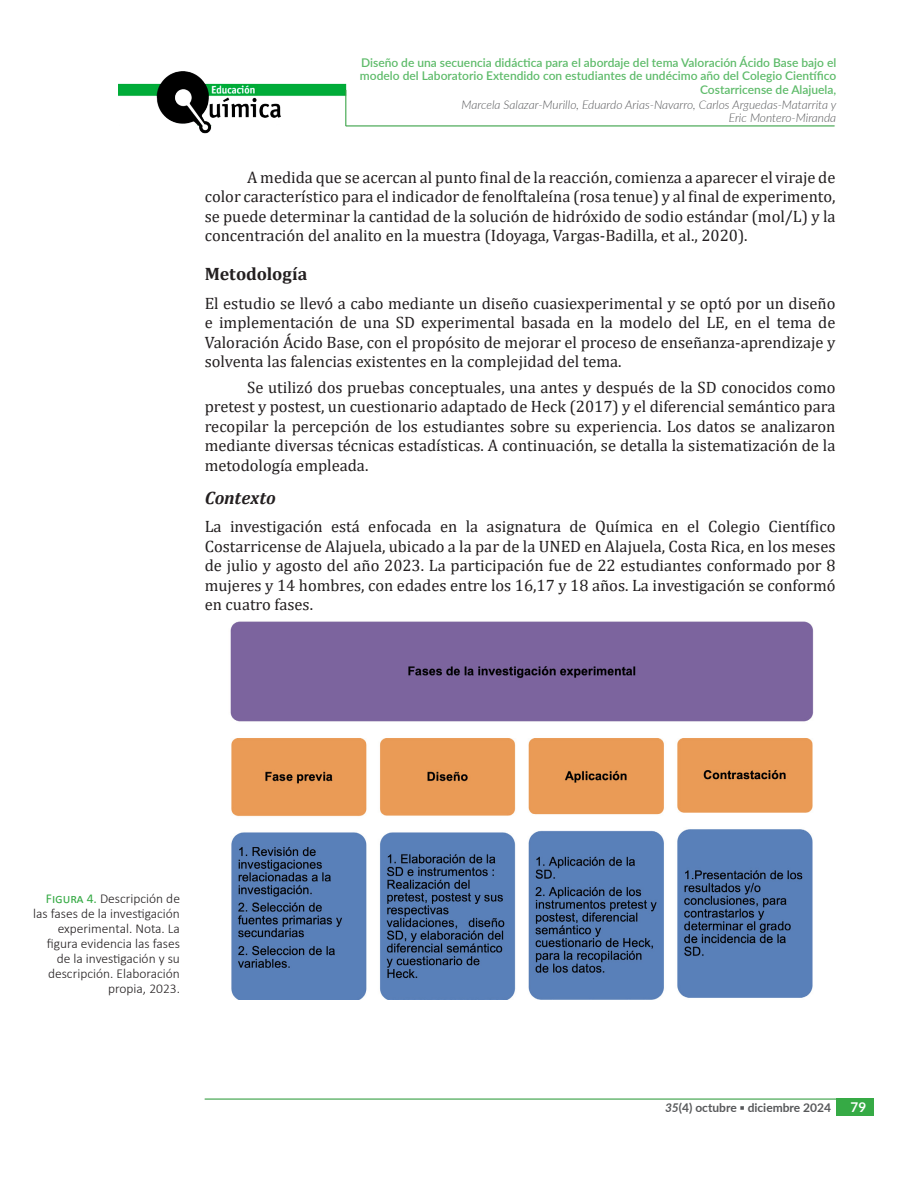
<style>
.page{position:relative;width:918px;height:1188px;background:#fff}
.page>*{position:absolute;margin:0;border:0;box-sizing:border-box;transform-origin:0 0}
.Subtitulo{font:700 18px "Cambria";color:#231f20}
.Subsubtitulo{font:italic 700 18px "Cambria";letter-spacing:.005em;color:#231f20}
.P-San{font:16.5px/19.5px "Cambria";color:#231f20;text-align:justify}
.P-SinSan{font:16.5px/19.5px "Cambria";color:#231f20;text-align:justify}
.PieImg{font:300 13.5px/15px "Calibri";color:#231f20;text-align:right}
.t1{font:700 13.5px "Lato";color:#fff}
.t2{font:600 12px/13.5px "Lato";color:#5ebb6a;text-align:right}
.t3{font:italic 300 12px/13.5px "Lato";color:#57585a;text-align:right}
.t4{font:700 12px "Lato";color:#57585a}
.s1{font-weight:400;color:#36aa45}
.s2{font-style:italic}
</style>
<div class="page">
<hr style="left:204px;top:1098px;width:634px;height:2px;background:#9dd0a3">
<hr style="left:205px;top:1099px;width:632px;height:1px;background:#36aa45">
<div style="left:836px;top:1098px;width:37px;height:18px;background:#36aa45"></div>
<img style="left:119px;top:72px;width:228px;height:62px">
<hr style="left:345px;top:125px;width:491px;height:2px;background:#85c38d">
<hr style="left:346px;top:126px;width:489px;height:1px;background:#36aa45">
<hr style="left:345px;top:89px;width:2px;height:38px;background:#231f20;opacity:.44">
<hr style="left:346px;top:90px;width:1px;height:36px;background:#36aa45">
<img style="left:230px;top:621px;width:584px;height:379px">
<p class="t2" style="left:360px;top:55px;width:478px">Diseño de una secuencia didáctica para el abordaje del tema Valoración Ácido Base bajo el modelo del Laboratorio Extendido con estudiantes de undécimo año del Colegio Científico<br>Costarricense de Alajuela,</p>
<p class="t3" style="left:462px;top:97px;width:376px">Marcela Salazar-Murillo, Eduardo Arias-Navarro, Carlos Arguedas-Matarrita y<br>Eric Montero-Miranda</p>
<p class="P-San" style="left:205px;top:167px;width:632px;text-indent:43px">A medida que se acercan al punto final de la reacción, comienza a aparecer el viraje de color característico para el indicador de fenolftaleína (rosa tenue) y al final de experimento, se puede determinar la cantidad de la solución de hidróxido de sodio estándar (mol/L) y la concentración del analito en la muestra (Idoyaga, Vargas-Badilla, et al., 2020).</p>
<p class="Subtitulo" style="left:205px;top:262px;width:104px">Metodología</p>
<p class="P-SinSan" style="left:205px;top:293px;width:632px">El estudio se llevó a cabo mediante un diseño cuasiexperimental y se optó por un diseño e implementación de una SD experimental basada en la modelo del LE, en el tema de Valoración Ácido Base, con el propósito de mejorar el proceso de enseñanza-aprendizaje y solventa las falencias existentes en la complejidad del tema.</p>
<p class="P-San" style="left:205px;top:377px;width:632px;text-indent:43px">Se utilizó dos pruebas conceptuales, una antes y después de la SD conocidos como pretest y postest, un cuestionario adaptado de Heck (2017) y el diferencial semántico para recopilar la percepción de los estudiantes sobre su experiencia. Los datos se analizaron mediante diversas técnicas estadísticas. A continuación, se detalla la sistematización de la metodología empleada.</p>
<p class="Subsubtitulo" style="left:205px;top:485px;width:73px">Contexto</p>
<p class="P-SinSan" style="left:205px;top:517px;width:632px">La investigación está enfocada en la asignatura de Química en el Colegio Científico Costarricense de Alajuela, ubicado a la par de la UNED en Alajuela, Costa Rica, en los meses de julio y agosto del año 2023. La participación fue de 22 estudiantes conformado por 8 mujeres y 14 hombres, con edades entre los 16,17 y 18 años. La investigación se conformó en cuatro fases.</p>
<p class="PieImg" style="left:33px;top:891px;width:148px"><span class="s1">Figura 4.</span> Descripción de las fases de la investigación experimental. Nota. La figura evidencia las fases de la investigación y su descripción. Elaboración propia, 2023.</p>
<p class="t4" style="left:665px;top:1099px;width:168px"><span class="s2">35</span>(4) octubre ▪ diciembre 2024</p>
<p class="t1" style="left:851px;top:1097px;width:17px">79</p>
</div>
